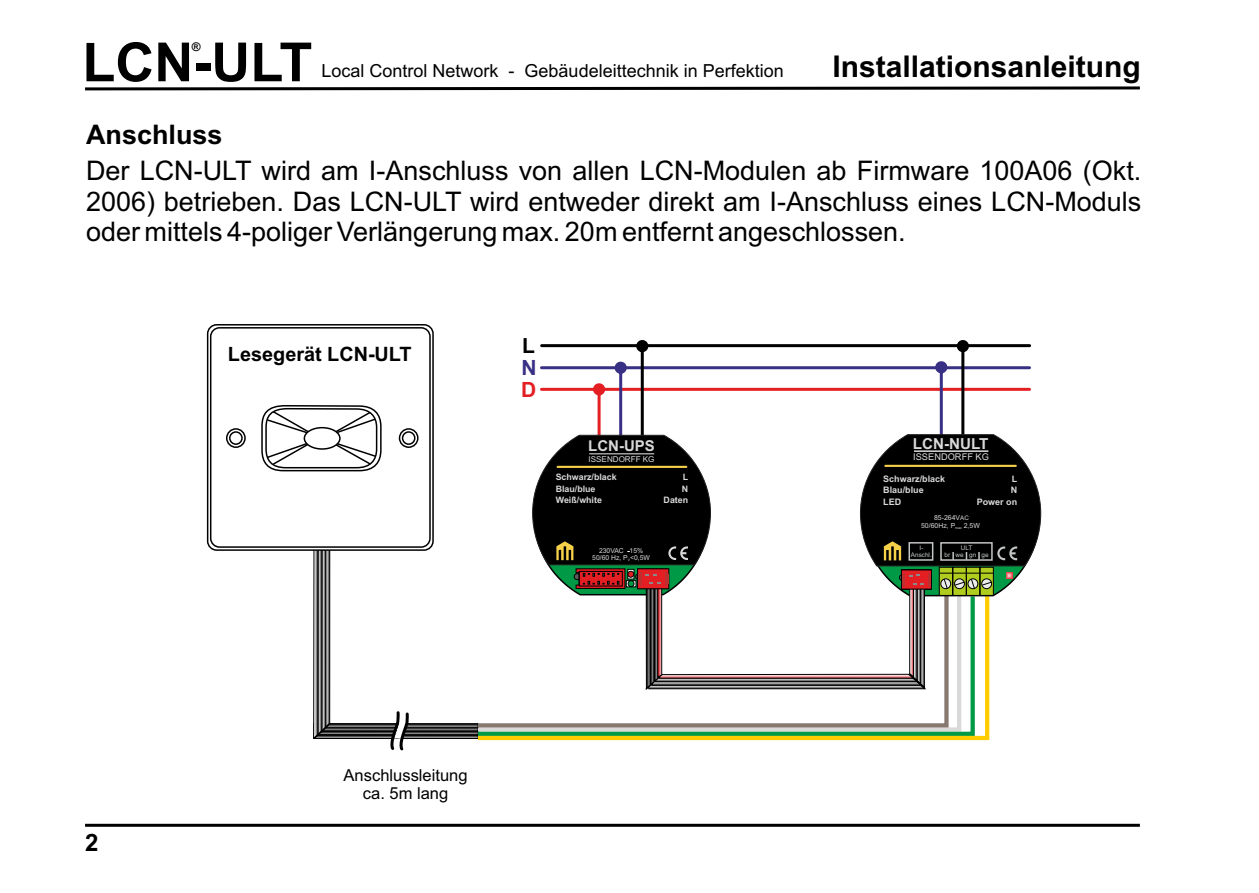
<style>
.page{position:relative;width:1259px;height:893px;background:#fff}
.page>*{position:absolute;margin:0;border:0;box-sizing:border-box;transform-origin:0 0}
.t1{font:700 54px "Arial";color:#000}
.t2{font:700 30px "Arial";color:#000}
.t3{font:27px/30.3px "Arial";color:#000}
.t4{font:700 27px "Arial";color:#000}
.t5{font:700 24px "Arial";color:#000}
.t6{font:700 21px "Arial";color:#000}
.t7{font:700 21px "Arial";color:#383085}
.t8{font:700 21px "Arial";color:#e31f24}
.t9{font:700 19.8px "Arial";color:#000}
.t10{font:18px "Arial";color:#000}
.t11{font:16.5px/18.6px "Arial";color:#000;text-align:center}
.t12{font:700 15.3px "Arial";color:#d9d9d9}
.t13{font:700 15px "Arial";color:#d9d9d9}
.t14{font:700 12px "Arial";color:#000}
.t15{font:9.3px "Arial";color:#d9d9d9}
.t16{font:700 9px/11.4px "Arial";color:#d9d9d9;text-align:right}
.t17{font:8.1px "Arial";color:#d9d9d9}
.t18{font:6.9px/7.8px "Arial";color:#d9d9d9;text-align:center}
.t19{font:6.3px/7.2px "Arial";color:#c4c7c7;text-align:center}
.s1{font-size:6.3px}
</style>
<div class="page">
<hr style="left:85px;top:824px;width:1055px;height:3px;background:#000">
<svg style="left:85px;top:86px;width:1055px;height:5px"></svg>
<div style="left:313px;top:727px;width:165px;height:4px;border:1px solid #000"></div>
<div style="left:313px;top:731px;width:165px;height:4px;border:1px solid #000"></div>
<hr style="left:314px;top:724px;width:164px;height:3px;background:#606060">
<div style="left:313px;top:723px;width:165px;height:5px;border:1px solid #000"></div>
<hr style="left:314px;top:735px;width:164px;height:3px;background:#515151">
<div style="left:313px;top:734px;width:165px;height:5px;border:1px solid #000"></div>
<svg style="left:391px;top:711px;width:20px;height:40px"></svg>
<div style="left:207px;top:324px;width:227px;height:227px;background:#fff;border:1px solid #000;border-radius:9px"></div>
<div style="left:210px;top:327px;width:221px;height:221px;border:1px solid #000;border-radius:9px"></div>
<div style="left:229px;top:431px;width:14px;height:14px;border:1px solid #000;border-radius:50%"></div>
<div style="left:226px;top:428px;width:20px;height:20px;border:1px solid #000;border-radius:50%"></div>
<div style="left:402px;top:431px;width:13px;height:14px;border:1px solid #000;border-radius:50%"></div>
<div style="left:399px;top:428px;width:19px;height:20px;border:1px solid #000;border-radius:50%"></div>
<svg style="left:474px;top:691px;width:516px;height:50px"></svg>
<svg style="left:260px;top:405px;width:122px;height:335px"></svg>
<svg style="left:532px;top:340px;width:509px;height:351px"></svg>
<h1 class="t1" style="left:82px;top:42px;width:231px">LCN-ULT</h1>
<p class="t14" style="left:192px;top:43px;width:10px">®</p>
<p class="t10" style="left:321px;top:63px;width:464px">Local Control Network - Gebäudeleittechnik in Perfektion</p>
<p class="t2" style="left:832px;top:55px;width:310px">Installationsanleitung</p>
<p class="t4" style="left:86px;top:125px;width:138px">Anschluss</p>
<p class="t3" style="left:86px;top:158px;width:1057px">Der LCN-ULT wird am I-Anschluss von allen LCN-Modulen ab Firmware 100A06 (Okt.</p>
<p class="t3" style="left:86px;top:188px;width:1056px">2006) betrieben. Das LCN-ULT wird entweder direkt am I-Anschluss eines LCN-Moduls oder mittels 4-poliger Verlängerung max. 20m entfernt angeschlossen.</p>
<p class="t5" style="left:85px;top:833px;width:15px">2</p>
<p class="t9" style="left:228px;top:346px;width:185px">Lesegerät LCN-ULT</p>
<p class="t6" style="left:522px;top:338px;width:14px">L</p>
<p class="t7" style="left:521px;top:360px;width:17px">N</p>
<p class="t8" style="left:521px;top:381px;width:17px">D</p>
<p class="t13" style="left:588px;top:440px;width:68px">LCN-UPS</p>
<p class="t17" style="left:588px;top:456px;width:67px">ISSENDORFF KG</p>
<p class="t16" style="left:556px;top:472px;width:63px;text-align:left">Schwarz/black<br>Blau/blue<br>Weiß/white</p>
<p class="t16" style="left:663px;top:472px;width:26px">L<br>N<br>Daten</p>
<p class="t18" style="left:592px;top:547px;width:59px">230VAC 15%<br>50/60 Hz, P<sub>V</sub>&lt;0,5W</p>
<p class="t11" style="left:343px;top:767px;width:125px">Anschlussleitung ca. 5m lang</p>
<p class="t12" style="left:913px;top:438px;width:77px">LCN-NULT</p>
<p class="t15" style="left:913px;top:453px;width:77px">ISSENDORFF KG</p>
<p class="t16" style="left:883px;top:474px;width:63px;text-align:left">Schwarz/black<br>Blau/blue<br>LED</p>
<p class="t16" style="left:977px;top:474px;width:42px">L<br>N<br>Power on</p>
<p class="t18" style="left:921px;top:514px;width:60px">85-264V<span class="s1">AC<br></span>50/60Hz, P<sub>max</sub> 2,5W</p>
<p class="t19" style="left:911px;top:545px;width:22px">I-<br>Anschl.</p>
<p class="t19" style="left:944px;top:545px;width:46px">ULT<br>br we gn ge</p>
</div>
